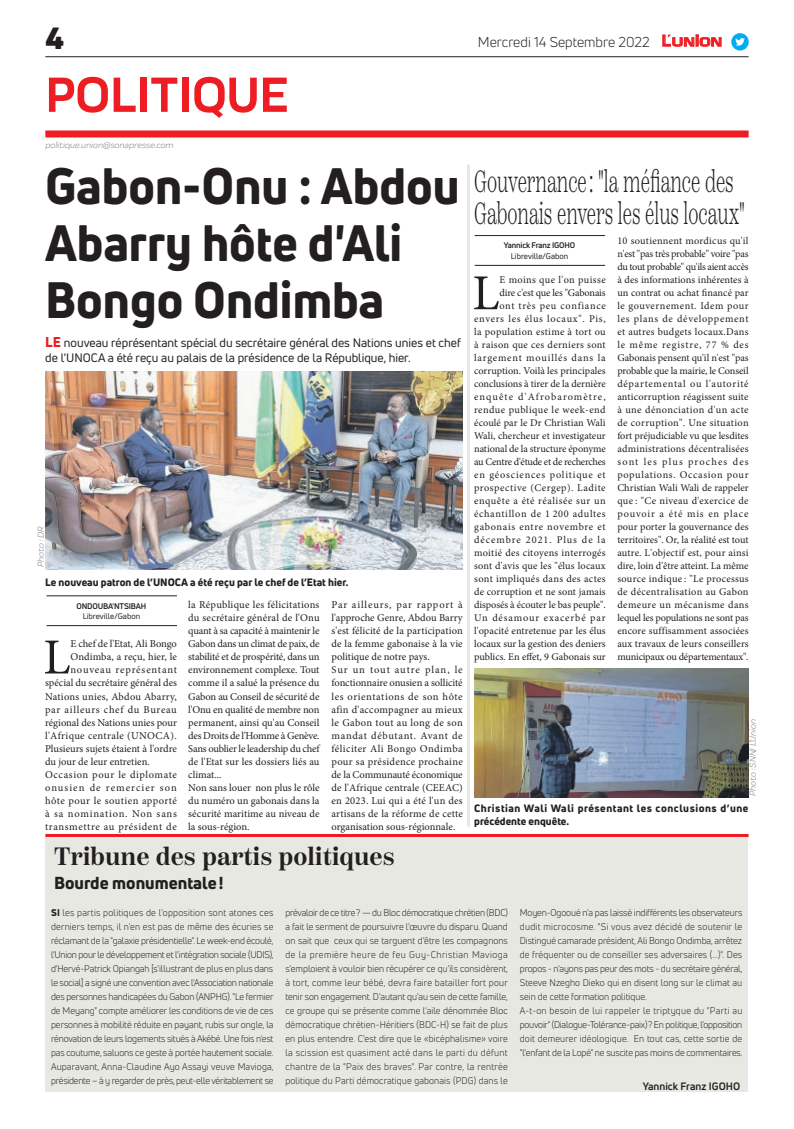
<style>
.page{position:relative;width:794px;height:1129px;background:#fff}
.page>*{position:absolute;margin:0;border:0;box-sizing:border-box;transform-origin:0 0}
.t1{font:700 51px "Praktika";color:#ee1d23}
.t2{font:50.5px "Minion Pro";color:#231f20}
.t3{font:50.3px "Minion Pro";color:#231f20}
.t4{font:800 50px/57px "Uni Neue";color:#231f20;scale:.96 1}
.t5{font:300 30.6px/32px "Scotch Text";color:#231f20;scale:.59 1}
.t6{font:900 30px "Uni Neue";color:#231f20}
.t7{font:600 25px "Scotch Deck";color:#231f20}
.t8{font:800 17px "Uni Neue";color:#231f20}
.t9{font:14px "Uni Neue";color:#231f20}
.t10{font:12px/14.4px "Uni Neue";color:#231f20}
.t11{font:10.5px/13px "Minion Pro";letter-spacing:.005em;color:#231f20}
.t12{font:800 10.5px/12.6px "Uni Neue";letter-spacing:.05em;color:#231f20}
.t13{font:800 10.5px "Uni Neue";color:#231f20}
.t14{font:10.5px "Minion Pro";letter-spacing:.055em;color:#231f20}
.t15{font:10.5px "Minion Pro";letter-spacing:.07em;color:#231f20}
.t16{font:10.5px "Minion Pro";letter-spacing:.03em;color:#231f20}
.t17{font:10.5px "Minion Pro";letter-spacing:.04em;color:#231f20}
.t18{font:10.5px "Minion Pro";letter-spacing:.06em;color:#231f20}
.t19{font:10.5px "Minion Pro";letter-spacing:.1em;color:#231f20}
.t20{font:700 10.5px "Uni Neue";color:#231f20}
.t21{font:10.3px/13px "Minion Pro";letter-spacing:.015em;color:#231f20;text-align:right}
.t22{font:9.5px/14px "Uni Neue";letter-spacing:-.005em;color:#231f20;text-align:justify}
.t23{font:italic 9px "Praktika";color:#818386}
.t24{font:700 8px "Uni Neue";letter-spacing:-.02em;color:#231f20}
.t25{font:8px "Uni Neue";color:#231f20}
.s1{font-weight:800;font-size:14px;color:#ee1d23}
.s2{font-family:"Eurostile";font-weight:600;font-size:14.9px;color:#ee1d23}
.s3{font-family:"Eurostile";font-weight:600;font-size:11.4px;color:#ee1d23}
.s4{font-weight:800}
</style>
<div class="page">
<hr style="left:45px;top:56px;width:703px;height:1px;background:#231f20">
<div style="left:45px;top:130px;width:703px;height:7px;background:#ee1d23"></div>
<svg style="left:662px;top:34px;width:60px;height:13px"></svg>
<div style="left:731px;top:33px;width:17px;height:18px;background:#00aeef;border-radius:50%"></div>
<svg style="left:735px;top:38px;width:10px;height:8px"></svg>
<div style="left:45px;top:836px;width:703px;height:255px;background:#e7e8e2"></div>
<hr style="left:45px;top:833px;width:703px;height:3px;background:#ee1d23">
<hr style="left:475px;top:265px;width:130px;height:1px;background:#231f20">
<hr style="left:475px;top:235px;width:130px;height:1px;background:#231f20">
<img style="left:474px;top:668px;width:274px;height:129px">
<hr style="left:467px;top:164px;width:3px;height:662px;background:#e7e8e2">
<hr style="left:46px;top:625px;width:131px;height:1px;background:#231f20">
<hr style="left:46px;top:595px;width:131px;height:1px;background:#231f20">
<img style="left:45px;top:371px;width:418px;height:198px">
<h3 class="t6" style="left:45px;top:17px;width:20px">4</h3>
<h1 class="t1" style="left:45px;top:54px;width:245px">POLITIQUE</h1>
<p class="t23" style="left:45px;top:139px;width:130px">politique.union@sonapresse.com</p>
<h3 class="t4" style="left:45px;top:156px;width:433px">Gabon-Onu : Abdou<br>Abarry hôte d'Ali<br>Bongo Ondimba</h3>
<p class="t10" style="left:45px;top:335px;width:417px"><span class="s1">LE</span> nouveau réprésentant spécial du secrétaire général des Nations unies et chef de l'UNOCA a été reçu au palais de la présidence de la République, hier.</p>
<p class="t23" style="left:34px;top:566px;width:41px;rotate:-90deg">Photo : DR</p>
<p class="t13" style="left:45px;top:575px;width:305px">Le nouveau patron de l’UNOCA a été reçu par le chef de l’Etat hier.</p>
<p class="t24" style="left:76px;top:600px;width:71px">ONDOUBA'NTSIBAH</p>
<p class="t25" style="left:83px;top:611px;width:59px">Libreville/Gabon</p>
<h2 class="t2" style="left:43px;top:623px;width:29px">L</h2>
<p class="t11" style="left:70px;top:637px;width:108px">E chef de l'Etat, Ali Bongo</p>
<p class="t11" style="left:70px;top:650px;width:108px">Ondimba, a reçu, hier, le</p>
<p class="t15" style="left:70px;top:663px;width:108px">nouveau représentant</p>
<p class="t11" style="left:45px;top:676px;width:133px">spécial du secrétaire général des</p>
<p class="t11" style="left:45px;top:689px;width:133px">Nations unies, Abdou Abarry,</p>
<p class="t18" style="left:45px;top:702px;width:133px">par ailleurs chef du Bureau</p>
<p class="t11" style="left:45px;top:715px;width:133px">régional des Nations unies pour</p>
<p class="t16" style="left:45px;top:728px;width:133px">l'Afrique centrale (UNOCA).</p>
<p class="t11" style="left:45px;top:741px;width:133px">Plusieurs sujets étaient à l'ordre</p>
<p class="t11" style="left:45px;top:754px;width:106px">du jour de leur entretien.</p>
<p class="t14" style="left:45px;top:767px;width:133px">Occasion pour le diplomate</p>
<p class="t19" style="left:45px;top:780px;width:133px">onusien de remercier son</p>
<p class="t17" style="left:45px;top:793px;width:133px">hôte pour le soutien apporté</p>
<p class="t15" style="left:45px;top:806px;width:133px">à sa nomination. Non sans</p>
<p class="t14" style="left:45px;top:819px;width:133px">transmettre au président de</p>
<p class="t11" style="left:188px;top:598px;width:133px">la République les félicitations du secrétaire général de l'Onu quant à sa capacité à maintenir le<br>Gabon dans un climat de paix, de stabilité et de prospérité, dans un environnement complexe. Tout comme il a salué la présence du<br>Gabon au Conseil de sécurité de l'Onu en qualité de membre non permanent, ainsi qu'au Conseil des Droits de l'Homme à Genève.<br>Sans oublier le leadership du chef de l'Etat sur les dossiers liés au climat...<br>Non sans louer non plus le rôle du numéro un gabonais dans la sécurité maritime au niveau de la sous-région.</p>
<p class="t11" style="left:331px;top:598px;width:133px">Par ailleurs, par rapport à l'approche Genre, Abdou Barry s'est félicité de la participation de la femme gabonaise à la vie politique de notre pays.<br>Sur un tout autre plan, le fonctionnaire onusien a sollicité les orientations de son hôte afin d'accompagner au mieux le Gabon tout au long de son mandat débutant. Avant de féliciter Ali Bongo Ondimba pour sa présidence prochaine de la Communauté économique de l'Afrique centrale (CEEAC) en 2023. Lui qui a été l'un des artisans de la réforme de cette organisation sous-régionnale.</p>
<h3 class="t7" style="left:54px;top:841px;width:342px">Tribune des partis politiques</h3>
<h3 class="t8" style="left:54px;top:870px;width:171px">Bourde monumentale!</h3>
<h3 class="t9" style="left:478px;top:33px;width:246px">Mercredi 14 Septembre 2022 <span class="s2">L</span><span class="s3">UNION</span></h3>
<h3 class="t5" style="left:474px;top:166px;width:461px">Gouvernance: "la méfiance des<br>Gabonais envers les élus locaux"</h3>
<p class="t24" style="left:504px;top:240px;width:73px">Yannick Franz IGOHO</p>
<p class="t25" style="left:511px;top:251px;width:59px">Libreville/Gabon</p>
<p class="t21" style="left:617px;top:234px;width:133px;text-align:justify">10 soutiennent mordicus qu'il n'est "pas très probable" voire "pas du tout probable" qu'ils aient accès à des informations inhérentes à un contrat ou achat financé par le gouvernement. Idem pour les plans de développement et autres budgets locaux.Dans le même registre, 77 % des Gabonais pensent qu'il n'est "pas probable que la mairie, le Conseil départemental ou l'autorité anticorruption réagissent suite à une dénonciation d'un acte de corruption". Une situation fort préjudiciable vu que lesdites administrations décentralisées sont les plus proches des populations. Occasion pour Christian Wali Wali de rappeler que : "Ce niveau d'exercice de pouvoir a été mis en place pour porter la gouvernance des territoires". Or, la réalité est tout autre. L'objectif est, pour ainsi dire, loin d'être atteint. La même source indique : "Le processus de décentralisation au Gabon demeure un mécanisme dans lequel les populations ne sont pas encore suffisamment associées aux travaux de leurs conseillers municipaux ou départementaux".</p>
<p class="t21" style="left:474px;top:273px;width:133px">E moins que l'on puisse<br>dire c'est que les "Gabonais<br>ont très peu confiance envers les élus locaux". Pis, la population estime à tort ou à raison que ces derniers sont largement mouillés dans la corruption. Voilà les principales conclusions à tirer de la dernière enquête d'Afrobaromètre, rendue publique le week-end écoulé par le Dr Christian Wali<br>Wali, chercheur et investigateur national de la structure éponyme au Centre d'étude et de recherches en géosciences politique et prospective (Cergep). Ladite enquête a été réalisée sur un échantillon de 1 200 adultes gabonais entre novembre et décembre 2021. Plus de la moitié des citoyens interrogés sont d'avis que les "élus locaux sont impliqués dans des actes de corruption et ne sont jamais disposés à écouter le bas peuple".<br>Un désamour exacerbé par l'opacité entretenue par les élus locaux sur la gestion des deniers publics. En effet, 9 Gabonais sur</p>
<h3 class="t3" style="left:472px;top:259px;width:29px">L</h3>
<p class="t23" style="left:746px;top:795px;width:78px;rotate:-90deg">Photo : SNN/ L’Union</p>
<p class="t12" style="left:474px;top:801px;width:276px">Christian Wali Wali présentant les conclusions d’une précédente enquête.</p>
<p class="t22" style="left:51px;top:905px;width:224px"><span class="s4">SI</span> les partis politiques de l'opposition sont atones ces derniers temps, il n'en est pas de même des écuries se réclamant de la "galaxie présidentielle". Le week-end écoulé, l'Union pour le développement et l'intégration sociale (UDIS), d'Hervé-Patrick Opiangah [s'illustrant de plus en plus dans le social] a signé une convention avec l'Association nationale des personnes handicapées du Gabon (ANPHG). "Le fermier de Meyang" compte améliorer les conditions de vie de ces personnes à mobilité réduite en payant, rubis sur ongle, la rénovation de leurs logements situés à Akébé. Une fois n'est pas coutume, saluons ce geste à portée hautement sociale.<br>Auparavant, Anna-Claudine Ayo Assayi veuve Mavioga, présidente – à y regarder de près, peut-elle véritablement se</p>
<p class="t22" style="left:285px;top:905px;width:224px">prévaloir de ce titre? — du Bloc démocratique chrétien (BDC) a fait le serment de poursuivre l'œuvre du disparu. Quand on sait que ceux qui se targuent d’être les compagnons de la première heure de feu Guy-Christian Mavioga s’emploient à vouloir bien récupérer ce qu’ils considèrent, à tort, comme leur bébé, devra faire batailler fort pour tenir son engagement. D'autant qu'au sein de cette famille, ce groupe qui se présente comme l'aile dénommée Bloc démocratique chrétien-Héritiers (BDC-H) se fait de plus en plus entendre. C'est dire que le «bicéphalisme» voire la scission est quasiment acté dans le parti du défunt chantre de la "Paix des braves". Par contre, la rentrée politique du Parti démocratique gabonais (PDG) dans le</p>
<p class="t22" style="left:520px;top:905px;width:224px;text-align:left">Moyen-Ogooué n'a pas laissé indifférents les observateurs dudit microcosme. "Si vous avez décidé de soutenir le Distingué camarade président, Ali Bongo Ondimba, arrêtez de fréquenter ou de conseiller ses adversaires (...)". Des propos - n'ayons pas peur des mots - du secrétaire général, Steeve Nzegho Dieko qui en disent long sur le climat au sein de cette formation politique.<br>A-t-on besoin de lui rappeler le triptyque du "Parti au pouvoir" (Dialogue-Tolérance-paix)? En politique, l'opposition doit demeurer idéologique. En tout cas, cette sortie de "l'enfant de la Lopé" ne suscite pas moins de commentaires.</p>
<p class="t20" style="left:642px;top:1079px;width:99px">Yannick Franz IGOHO</p>
</div>
